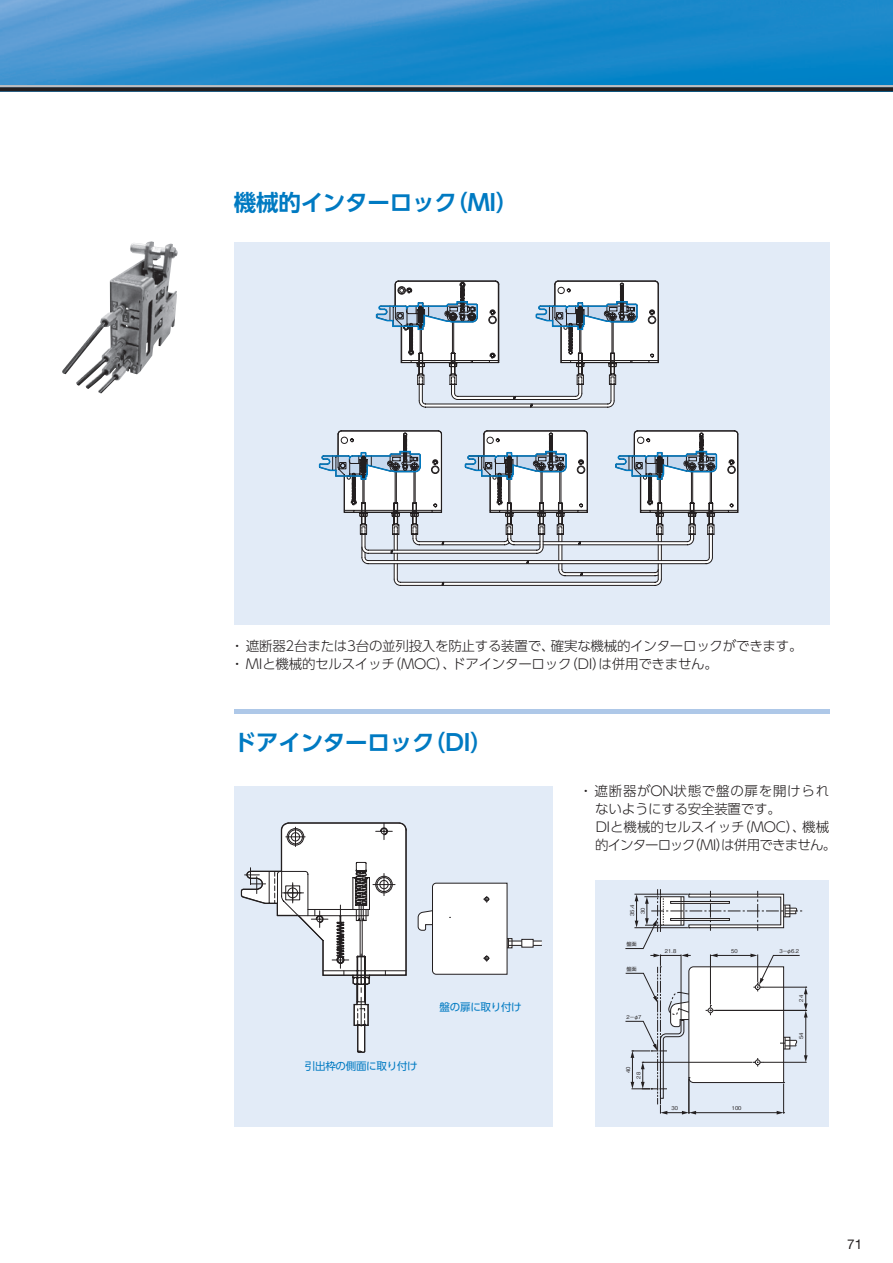
<style>
.page{position:relative;width:893px;height:1263px;background:#fff}
.page>*{position:absolute;margin:0;border:0;box-sizing:border-box;transform-origin:0 0}
.中見出し{font:700 22.5px "UD Shin Go Pro De";letter-spacing:-.01em;color:#007ac2}
.本文_中黒{font:300 13.5px/18px "UD Shin Go Pro";letter-spacing:-.02em;color:#231f20}
.本文_中黒-2{font:300 13.5px/18px "UD Shin Go Pro";letter-spacing:-.04em;color:#231f20}
.t1{font:13.5px "Helvetica Neue LT Std";color:#231f20}
.t2{font:10.5px "UD Shin Go Pro";letter-spacing:-.025em;color:#007ac2}
.t3{font:500 5.25px/10.8px "Gothic BBB Pro";letter-spacing:-.37em;color:#231f20;text-align:center}
</style>
<div class="page">
<div style="left:234px;top:242px;width:595px;height:383px;background:#e2ebf7"></div>
<div style="left:595px;top:880px;width:234px;height:247px;background:#e2ebf7"></div>
<div style="left:234px;top:787px;width:319px;height:340px;background:#e2ebf7"></div>
<svg style="left:343px;top:430px;width:396px;height:156px"></svg>
<svg style="left:318px;top:280px;width:400px;height:200px"></svg>
<img style="left:62px;top:241px;width:116px;height:152px">
<svg style="left:240px;top:822px;width:167px;height:231px"></svg>
<svg style="left:417px;top:882px;width:125px;height:93px"></svg>
<svg style="left:625px;top:889px;width:183px;height:225px"></svg>
<hr style="left:234px;top:709px;width:595px;height:4px;background:#aec8e8">
<img style="left:0;top:0;width:893px;height:85px">
<svg style="left:0;top:87px;width:893px;height:4px;background:#28292c"></svg>
<hr style="left:0;top:85px;width:893px;height:2px;background:#bcbdc0">
<p class="中見出し" style="left:234px;top:184px;width:286px">機械的インターロック（MI）</p>
<p class="本文_中黒" style="left:230px;top:636px;width:573px">・ 遮断器2台または3台の並列投入を防止する装置で、確実な機械的インターロックができます。</p>
<p class="本文_中黒" style="left:230px;top:654px;width:489px">・ MIと機械的セルスイッチ（MOC）、ドアインターロック（DI）は併用できません。</p>
<p class="中見出し" style="left:234px;top:724px;width:260px">ドアインターロック（DI）</p>
<p class="t2" style="left:305px;top:1057px;width:114px">引出枠の側面に取り付け</p>
<p class="t2" style="left:440px;top:998px;width:84px">盤の扉に取り付け</p>
<p class="本文_中黒" style="left:595px;top:782px;width:235px;text-indent:-16px">・ 遮断器がON状態で盤の扉を開けられないようにする安全装置です。</p>
<p class="本文_中黒-2" style="left:595px;top:818px;width:243px;text-indent:-12px">　DIと機械的セルスイッチ（MOC）、機械的インターロック（MI）は併用できません。</p>
<p class="t3" style="left:626px;top:917px;width:15px;rotate:-90deg">３５．４<br>３０</p>
<p class="t3" style="left:626px;top:938px;width:12px">盤面</p>
<p class="t3" style="left:626px;top:963px;width:12px">盤面</p>
<p class="t3" style="left:626px;top:1010px;width:18px">２－φ７</p>
<p class="t3" style="left:622px;top:1074px;width:10px;rotate:-90deg">４０</p>
<p class="t3" style="left:632px;top:1079px;width:10px;rotate:-90deg">２８</p>
<p class="t3" style="left:664px;top:945px;width:15px">２１．８</p>
<p class="t3" style="left:730px;top:945px;width:10px">５０</p>
<p class="t3" style="left:778px;top:945px;width:23px">３－φ６．２</p>
<p class="t3" style="left:795px;top:1003px;width:10px;rotate:-90deg">２４</p>
<p class="t3" style="left:795px;top:1040px;width:10px;rotate:-90deg">５４</p>
<p class="t3" style="left:671px;top:1102px;width:10px">３０</p>
<p class="t3" style="left:731px;top:1102px;width:13px">１００</p>
<p class="t1" style="left:847px;top:1236px;width:17px">71</p>
</div>
